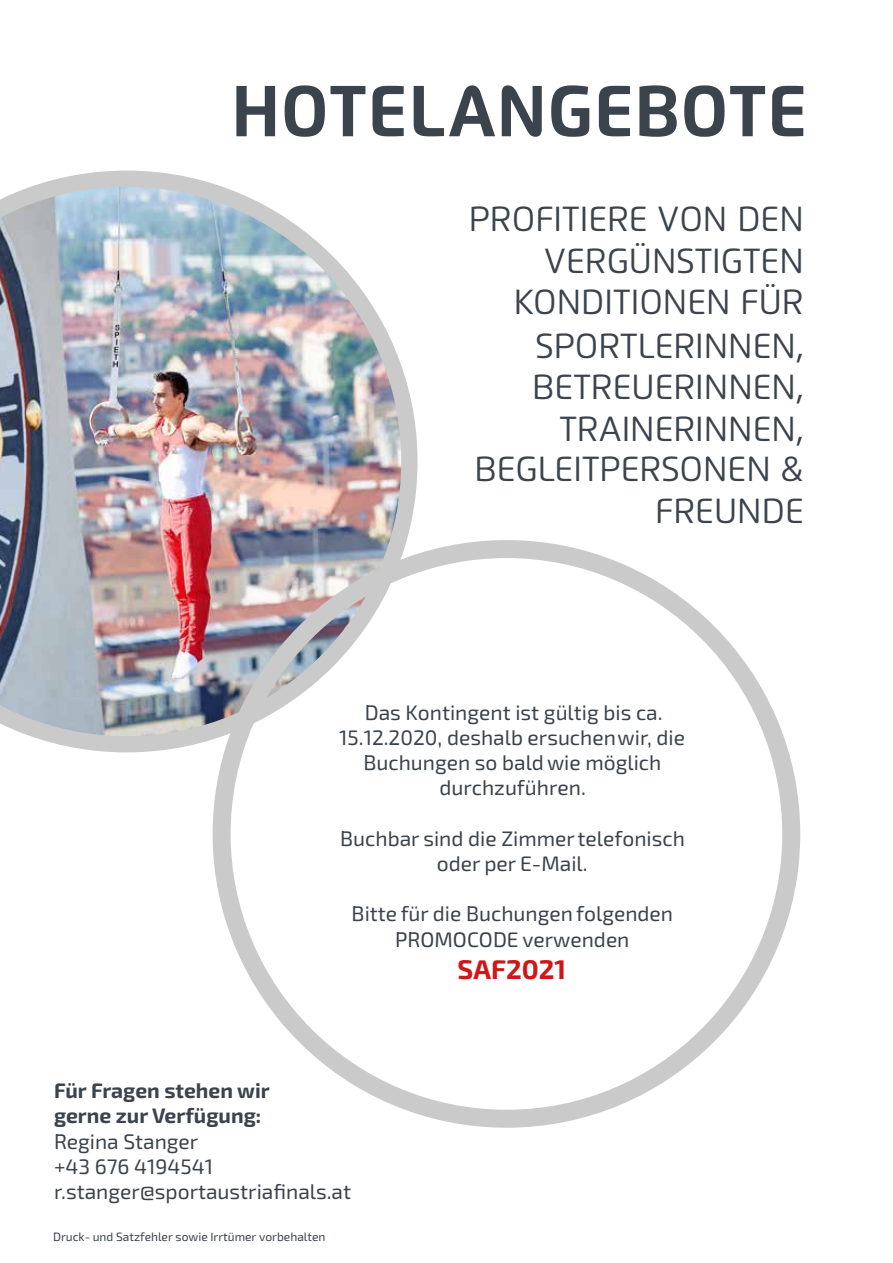
<style>
.page{position:relative;width:893px;height:1263px;background:#fff}
.page>*{position:absolute;margin:0;border:0;box-sizing:border-box;transform-origin:0 0}
.t1{font:700 72px "Flexo";color:#3b434c}
.t2{font:34.8px/41.7px "Flexo";color:#3b434c;text-align:right}
.t3{font:700 27px "Exo 2";color:#cd1719}
.t4{font:21px/25.2px "Exo 2";color:#3b434c;text-align:center}
.t5{font:21px/25.2px "Exo 2";color:#3b434c}
.t6{font:700 21px/25.2px "Exo 2";color:#3b434c}
.t7{font:12px "Exo 2";color:#3b434c}
.s1{font-family:"Flexo Caps DEMO"}
</style>
<div class="page">
<img style="left:0;top:171px;width:418px;height:581px">
<div style="left:213px;top:540px;width:587px;height:588px;border:18px solid #cacaca;border-radius:50%"></div>
<h1 class="t1" style="left:231px;top:67px;width:578px">HOTELANGEBOTE</h1>
<h2 class="t2" style="left:469px;top:198px;width:337px">PROFITIERE VON DEN<br>VERGÜNSTIG<span class="s1">T</span>EN<br>KONDITI<span class="s1">O</span>NEN FÜR<br>SPORTLE<span class="s1">RINNEN</span>,<br>BETREUE<span class="s1">RINNEN</span>,<br>TRAINER<span class="s1">INNEN</span>,<br>BEGLEITPERSONEN &amp;<br>FREUNDE</h2>
<p class="t4" style="left:339px;top:699px;width:347px">Das Kontingent ist gültig bis ca.<br>15.12.2020, deshalb ersuchen wir, die<br>Buchungen so bald wie möglich durchzuführen.</p>
<p class="t4" style="left:340px;top:825px;width:346px">Buchbar sind die Zimmer telefonisch oder per E-Mail.</p>
<p class="t4" style="left:352px;top:901px;width:323px">Bitte für die Buchungen folgenden<br>PROMOCODE verwenden</p>
<p class="t3" style="left:458px;top:951px;width:110px">SAF2021</p>
<p class="t6" style="left:54px;top:1077px;width:217px">Für Fragen stehen wir gerne zur Verfügung:</p>
<p class="t5" style="left:54px;top:1128px;width:299px">Regina Stanger<br>+43 676 4194541 r.stanger@sportaustriafinals.at</p>
<p class="t7" style="left:53px;top:1229px;width:274px">Druck- und Satzfehler sowie Irrtümer vorbehalten</p>
</div>
